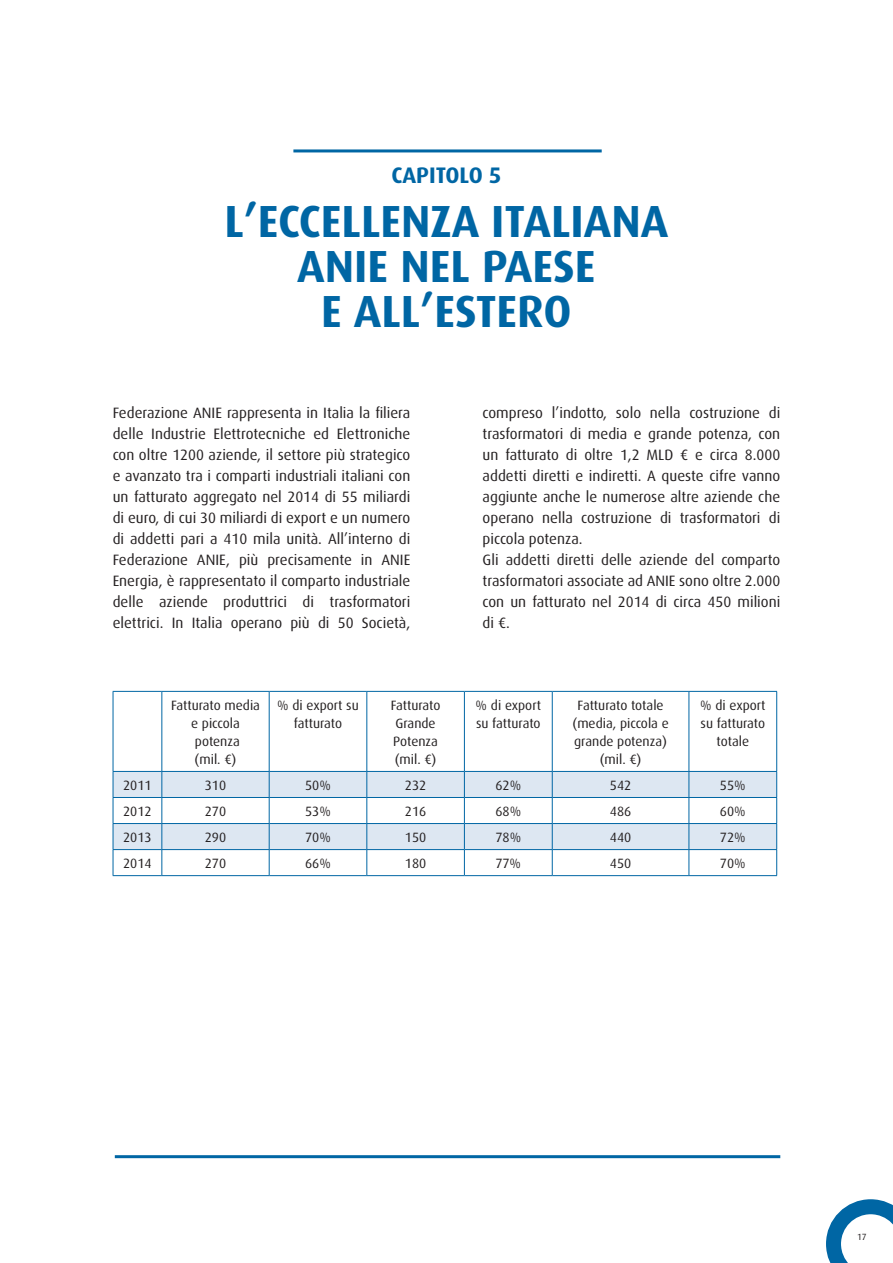
<style>
.page{position:relative;width:893px;height:1263px;background:#fff}
.page>*{position:absolute;margin:0;border:0;box-sizing:border-box;transform-origin:0 0}
.t1{font:700 45px/45px "Dax";color:#0066a4;text-align:center}
.t2{font:700 22.5px "Dax";color:#0066a4}
.t3{font:15px/21px "Dax";color:#231f20;text-align:justify}
.t4{font:13.5px/18px "Dax";color:#231f20;text-align:center}
.t5{font:9px "Dax";color:#231f20}
</style>
<div class="page">
<svg style="left:826px;top:1199px;width:67px;height:64px"></svg>
<hr style="left:115px;top:1155px;width:665px;height:3px;background:#0066a4">
<hr style="left:293px;top:149px;width:309px;height:3px;background:#0066a4">
<svg style="left:114px;top:772px;width:662px;height:77px;fill:#dde7f2"></svg>
<hr style="left:113px;top:691px;width:49px;height:1px;background:#0066a4">
<hr style="left:113px;top:692px;width:1px;height:79px;background:#0066a4">
<hr style="left:162px;top:691px;width:107px;height:1px;background:#0066a4">
<hr style="left:161px;top:692px;width:1px;height:79px;background:#0066a4">
<hr style="left:269px;top:691px;width:98px;height:1px;background:#0066a4">
<hr style="left:269px;top:692px;width:1px;height:79px;background:#0066a4">
<hr style="left:367px;top:691px;width:97px;height:1px;background:#0066a4">
<hr style="left:366px;top:692px;width:1px;height:79px;background:#0066a4">
<hr style="left:464px;top:691px;width:88px;height:1px;background:#0066a4">
<hr style="left:464px;top:692px;width:1px;height:79px;background:#0066a4">
<hr style="left:552px;top:691px;width:137px;height:1px;background:#0066a4">
<hr style="left:552px;top:692px;width:1px;height:79px;background:#0066a4">
<hr style="left:689px;top:691px;width:88px;height:1px;background:#0066a4">
<hr style="left:689px;top:692px;width:1px;height:79px;background:#0066a4">
<hr style="left:776px;top:692px;width:1px;height:79px;background:#0066a4">
<hr style="left:113px;top:771px;width:49px;height:1px;background:#0066a4">
<hr style="left:162px;top:771px;width:107px;height:1px;background:#0066a4">
<hr style="left:269px;top:771px;width:98px;height:1px;background:#0066a4">
<hr style="left:367px;top:771px;width:97px;height:1px;background:#0066a4">
<hr style="left:464px;top:771px;width:88px;height:1px;background:#0066a4">
<hr style="left:552px;top:771px;width:137px;height:1px;background:#0066a4">
<hr style="left:689px;top:771px;width:88px;height:1px;background:#0066a4">
<hr style="left:113px;top:797px;width:49px;height:1px;background:#0066a4">
<hr style="left:162px;top:797px;width:107px;height:1px;background:#0066a4">
<hr style="left:269px;top:797px;width:98px;height:1px;background:#0066a4">
<hr style="left:367px;top:797px;width:97px;height:1px;background:#0066a4">
<hr style="left:464px;top:797px;width:88px;height:1px;background:#0066a4">
<hr style="left:552px;top:797px;width:137px;height:1px;background:#0066a4">
<hr style="left:689px;top:797px;width:88px;height:1px;background:#0066a4">
<hr style="left:113px;top:823px;width:49px;height:1px;background:#0066a4">
<hr style="left:162px;top:823px;width:107px;height:1px;background:#0066a4">
<hr style="left:269px;top:823px;width:98px;height:1px;background:#0066a4">
<hr style="left:367px;top:823px;width:97px;height:1px;background:#0066a4">
<hr style="left:464px;top:823px;width:88px;height:1px;background:#0066a4">
<hr style="left:552px;top:823px;width:137px;height:1px;background:#0066a4">
<hr style="left:689px;top:823px;width:88px;height:1px;background:#0066a4">
<hr style="left:113px;top:849px;width:49px;height:1px;background:#0066a4">
<svg style="left:113px;top:772px;width:1px;height:103px"></svg>
<hr style="left:162px;top:849px;width:107px;height:1px;background:#0066a4">
<svg style="left:161px;top:772px;width:1px;height:103px"></svg>
<hr style="left:269px;top:849px;width:98px;height:1px;background:#0066a4">
<svg style="left:269px;top:772px;width:1px;height:103px"></svg>
<hr style="left:367px;top:849px;width:97px;height:1px;background:#0066a4">
<svg style="left:366px;top:772px;width:1px;height:103px"></svg>
<hr style="left:464px;top:849px;width:88px;height:1px;background:#0066a4">
<svg style="left:464px;top:772px;width:1px;height:103px"></svg>
<hr style="left:552px;top:849px;width:137px;height:1px;background:#0066a4">
<svg style="left:552px;top:772px;width:1px;height:103px"></svg>
<hr style="left:689px;top:849px;width:88px;height:1px;background:#0066a4">
<svg style="left:689px;top:772px;width:1px;height:103px"></svg>
<svg style="left:776px;top:772px;width:1px;height:103px"></svg>
<hr style="left:113px;top:875px;width:49px;height:1px;background:#0066a4">
<hr style="left:162px;top:875px;width:107px;height:1px;background:#0066a4">
<hr style="left:269px;top:875px;width:98px;height:1px;background:#0066a4">
<hr style="left:367px;top:875px;width:97px;height:1px;background:#0066a4">
<hr style="left:464px;top:875px;width:88px;height:1px;background:#0066a4">
<hr style="left:552px;top:875px;width:137px;height:1px;background:#0066a4">
<hr style="left:689px;top:875px;width:88px;height:1px;background:#0066a4">
<h2 class="t2" style="left:391px;top:163px;width:112px">CAPI TOLO 5</h2>
<h1 class="t1" style="left:225px;top:199px;width:445px">L’ECCELLENZA ITALIANA<br>ANIE NEL PAESE<br>E ALL’ESTERO</h1>
<p class="t3" style="left:113px;top:402px;width:299px">Federazione ANI E rappresenta in Italia la filiera delle I ndustrie Elettrotecniche ed Elettroniche con oltre 1200 aziende, il settore più strategico e avanzato tra i comparti industriali italiani con un fatturato aggregato nel 2014 di 55 miliardi di euro, di cui 30 miliardi di export e un numero di addetti pari a 410 mila unità. All’interno di Federazione ANI E, più precisamente in ANI E Energia, è rappresentato il comparto industriale delle aziende produttrici di trasformatori elettrici. I n Italia operano più di 50 Società,</p>
<p class="t3" style="left:483px;top:402px;width:299px;text-align:left">compreso l’indotto, solo nella costruzione di trasformatori di media e grande potenza, con un fatturato di oltre 1,2 MLD € e circa 8.000 addetti diretti e indiretti. A queste cifre vanno aggiunte anche le numerose altre aziende che operano nella costruzione di trasformatori di piccola potenza.<br>Gli addetti diretti delle aziende del comparto trasformatori associate ad ANI E sono oltre 2.000 con un fatturato nel 2014 di circa 450 milioni di €.</p>
<p class="t4" style="left:171px;top:696px;width:90px">Fatturato media e piccola potenza<br>(mil. €)</p>
<p class="t4" style="left:277px;top:696px;width:83px">% di export su fatturato</p>
<p class="t4" style="left:391px;top:696px;width:51px;text-align:left">Fatturato<br>Grande<br>Potenza (mil. €)</p>
<p class="t4" style="left:476px;top:696px;width:67px;text-align:left">% di export su fatturato</p>
<p class="t4" style="left:572px;top:696px;width:98px">Fatturato totale (media, piccola e grande potenza) (mil. €)</p>
<p class="t4" style="left:700px;top:696px;width:67px">% di export su fatturato totale</p>
<p class="t4" style="left:123px;top:776px;width:30px">2011</p>
<p class="t4" style="left:205px;top:776px;width:23px">310</p>
<p class="t4" style="left:305px;top:776px;width:27px">50%</p>
<p class="t4" style="left:405px;top:776px;width:23px">232</p>
<p class="t4" style="left:495px;top:776px;width:27px">62%</p>
<p class="t4" style="left:610px;top:776px;width:23px">542</p>
<p class="t4" style="left:720px;top:776px;width:27px">55%</p>
<p class="t4" style="left:123px;top:802px;width:30px">2012</p>
<p class="t4" style="left:205px;top:802px;width:23px">270</p>
<p class="t4" style="left:305px;top:802px;width:27px">53%</p>
<p class="t4" style="left:405px;top:802px;width:23px">216</p>
<p class="t4" style="left:495px;top:802px;width:27px">68%</p>
<p class="t4" style="left:610px;top:802px;width:23px">486</p>
<p class="t4" style="left:720px;top:802px;width:27px">60%</p>
<p class="t4" style="left:123px;top:828px;width:30px">2013</p>
<p class="t4" style="left:205px;top:828px;width:23px">290</p>
<p class="t4" style="left:305px;top:828px;width:27px">70%</p>
<p class="t4" style="left:405px;top:828px;width:23px">150</p>
<p class="t4" style="left:495px;top:828px;width:27px">78%</p>
<p class="t4" style="left:610px;top:828px;width:23px">440</p>
<p class="t4" style="left:720px;top:828px;width:27px">72%</p>
<p class="t4" style="left:123px;top:854px;width:30px">2014</p>
<p class="t4" style="left:205px;top:854px;width:23px">270</p>
<p class="t4" style="left:305px;top:854px;width:27px">66%</p>
<p class="t4" style="left:405px;top:854px;width:23px">180</p>
<p class="t4" style="left:495px;top:854px;width:27px">77%</p>
<p class="t4" style="left:610px;top:854px;width:23px">450</p>
<p class="t4" style="left:720px;top:854px;width:27px">70%</p>
<p class="t5" style="left:857px;top:1232px;width:11px">17</p>
</div>
